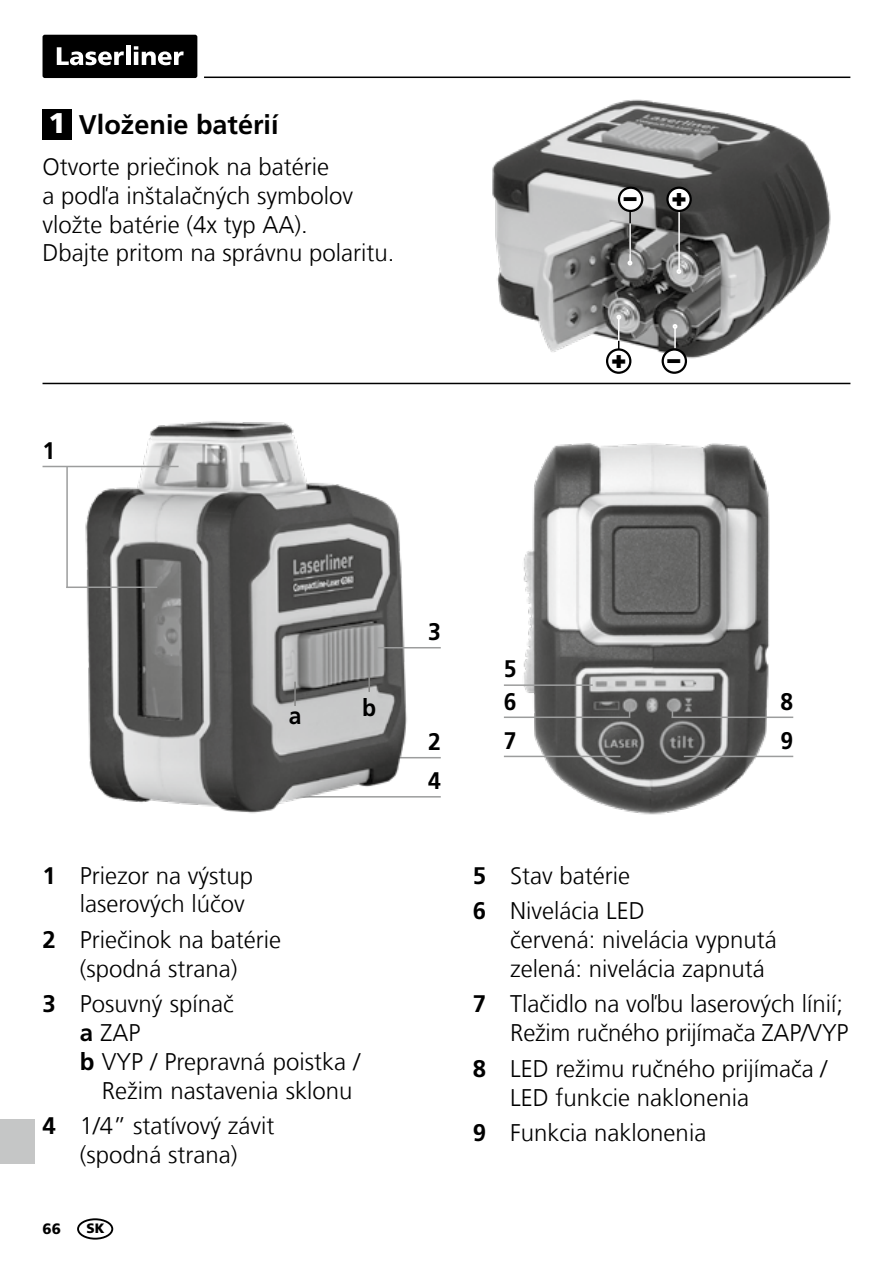
<style>
.page{position:relative;width:893px;height:1263px;background:#fff}
.page>*{position:absolute;margin:0;border:0;box-sizing:border-box;transform-origin:0 0}
.t1{font:700 27px "Frutiger LT Com";color:#000}
.t2{font:900 25.5px "Frutiger LT Com";color:#000}
.t3{font:300 24px/28.8px "Frutiger LT Com";color:#000}
.t4{font:700 24px/39px "Frutiger LT Com";color:#000;scale:.95 1}
.t5{font:700 24px/35.7px "Frutiger LT Com";color:#000}
.t6{font:900 15px "Frutiger LT Com";color:#000}
.t7{font:900 13.5px "Frutiger LT Com";color:#000}
.s1{font-weight:900;font-size:28.5px;color:#fff}
.s2{font-weight:700}
</style>
<div class="page">
<hr style="left:204px;top:77px;width:646px;height:1px;background:#000">
<div style="left:43px;top:35px;width:154px;height:43px;background:#000;border-radius:2px"></div>
<svg style="left:57px;top:47px;width:67px;height:18px"></svg>
<hr style="left:126px;top:46px;width:4px;height:19px;background:#fff">
<svg style="left:134px;top:46px;width:50px;height:19px"></svg>
<hr style="left:378px;top:757px;width:63px;height:1px;background:#9c9d9d">
<hr style="left:229px;top:796px;width:212px;height:1px;background:#9c9d9d">
<div style="left:43px;top:109px;width:29px;height:30px;background:#000"></div>
<hr style="left:43px;top:383px;width:807px;height:1px;background:#000">
<img style="left:492px;top:99px;width:339px;height:267px">
<img style="left:42px;top:421px;width:375px;height:393px">
<hr style="left:43px;top:466px;width:136px;height:1px;background:#9c9d9d">
<hr style="left:66px;top:586px;width:91px;height:2px;background:#9c9d9d">
<hr style="left:66px;top:466px;width:2px;height:122px;background:#9c9d9d">
<hr style="left:294px;top:682px;width:2px;height:24px;background:#878786">
<hr style="left:368px;top:668px;width:2px;height:24px;background:#878786">
<hr style="left:378px;top:647px;width:63px;height:1px;background:#9c9d9d">
<img style="left:504px;top:443px;width:290px;height:372px">
<hr style="left:504px;top:716px;width:125px;height:2px;background:#9c9d9d">
<hr style="left:504px;top:756px;width:116px;height:1px;background:#9c9d9d">
<hr style="left:504px;top:684px;width:89px;height:2px;background:#9c9d9d">
<svg style="left:629px;top:704px;width:1px;height:14px"></svg>
<svg style="left:672px;top:704px;width:1px;height:12px"></svg>
<hr style="left:672px;top:716px;width:121px;height:2px;background:#9c9d9d">
<hr style="left:684px;top:756px;width:109px;height:1px;background:#9c9d9d">
<div style="left:77px;top:1218px;width:36px;height:21px;border:2px solid #000;border-radius:50%"></div>
<div style="left:0;top:1119px;width:34px;height:44px;background:#c5c6c6"></div>
<hr style="left:674px;top:326px;width:2px;height:22px;background:#fff">
<svg style="left:673px;top:324px;width:4px;height:5px"></svg>
<hr style="left:629px;top:210px;width:2px;height:44px;background:#000">
<hr style="left:629px;top:223px;width:2px;height:40px;background:#fff">
<div style="left:667px;top:188px;width:24px;height:23px;background:#fff;border-radius:50%"></div>
<div style="left:666px;top:187px;width:26px;height:25px;border:2px solid #000;border-radius:50%"></div>
<svg style="left:627px;top:261px;width:5px;height:4px"></svg>
<hr style="left:678px;top:212px;width:2px;height:59px;background:#fff">
<svg style="left:676px;top:269px;width:5px;height:5px"></svg>
<div style="left:619px;top:188px;width:23px;height:23px;background:#fff;border-radius:50%"></div>
<div style="left:618px;top:187px;width:25px;height:25px;border:2px solid #000;border-radius:50%"></div>
<svg style="left:616px;top:315px;width:5px;height:33px"></svg>
<div style="left:663px;top:349px;width:23px;height:24px;background:#fff;border-radius:50%"></div>
<div style="left:662px;top:348px;width:25px;height:26px;border:2px solid #000;border-radius:50%"></div>
<div style="left:607px;top:349px;width:23px;height:24px;background:#fff;border-radius:50%"></div>
<div style="left:606px;top:348px;width:25px;height:26px;border:2px solid #000;border-radius:50%"></div>
<p class="t1" style="left:48px;top:109px;width:232px"><span class="s1">1</span> Vloženie batérií</p>
<p class="t3" style="left:43px;top:152px;width:354px">Otvorte priečinok na batérie<br>a podľa inštalačných symbolov vložte batérie (4x typ AA).<br>Dbajte pritom na správnu polaritu.</p>
<p class="t4" style="left:43px;top:431px;width:15px">1</p>
<p class="t2" style="left:624px;top:182px;width:14px">–</p>
<p class="t2" style="left:687px;top:217px;width:17px;rotate:-180deg">+</p>
<p class="t2" style="left:611px;top:343px;width:17px">+</p>
<p class="t2" style="left:668px;top:344px;width:14px">–</p>
<p class="t4" style="left:289px;top:696px;width:15px">a</p>
<p class="t4" style="left:362px;top:688px;width:16px">b</p>
<p class="t5" style="left:43px;top:857px;width:15px">1</p>
<p class="t5" style="left:43px;top:922px;width:15px">2</p>
<p class="t5" style="left:43px;top:986px;width:15px">3</p>
<p class="t5" style="left:43px;top:1108px;width:15px">4</p>
<p class="t3" style="left:80px;top:861px;width:175px">Priezor na výstup laserových lúčov</p>
<p class="t3" style="left:80px;top:925px;width:203px">Priečinok na batérie (spodná strana)</p>
<p class="t3" style="left:80px;top:990px;width:156px">Posuvný spínač</p>
<p class="t3" style="left:80px;top:1019px;width:62px"><span class="s2">a</span> ZAP</p>
<p class="t3" style="left:80px;top:1047px;width:282px"><span class="s2">b</span> VYP / Prepravná poistka /</p>
<p class="t3" style="left:102px;top:1076px;width:252px">Režim nastavenia sklonu</p>
<p class="t3" style="left:80px;top:1112px;width:196px">1/4” statívový závit (spodná strana)</p>
<p class="t6" style="left:43px;top:1219px;width:20px">66</p>
<p class="t7" style="left:87px;top:1220px;width:20px">SK</p>
<p class="t4" style="left:428px;top:612px;width:15px">3</p>
<p class="t4" style="left:428px;top:722px;width:15px">2<br>4</p>
<p class="t4" style="left:504px;top:650px;width:15px">5</p>
<p class="t4" style="left:504px;top:682px;width:15px">6<br>7</p>
<p class="t4" style="left:780px;top:682px;width:15px">8<br>9</p>
<p class="t5" style="left:473px;top:857px;width:15px">5<br>6</p>
<p class="t5" style="left:473px;top:986px;width:15px">7</p>
<p class="t5" style="left:473px;top:1051px;width:15px">8</p>
<p class="t5" style="left:473px;top:1115px;width:15px">9</p>
<p class="t3" style="left:510px;top:858px;width:136px;line-height:35.7px">Stav batérie<br>Nivelácia LED</p>
<p class="t3" style="left:510px;top:925px;width:268px">červená: nivelácia vypnutá zelená: nivelácia zapnutá</p>
<p class="t3" style="left:510px;top:990px;width:340px">Tlačidlo na voľbu laserových línií;<br>Režim ručného prijímača ZAP/VYP</p>
<p class="t3" style="left:510px;top:1054px;width:318px">LED režimu ručného prijímača /<br>LED funkcie naklonenia</p>
<p class="t3" style="left:510px;top:1119px;width:198px">Funkcia naklonenia</p>
</div>
